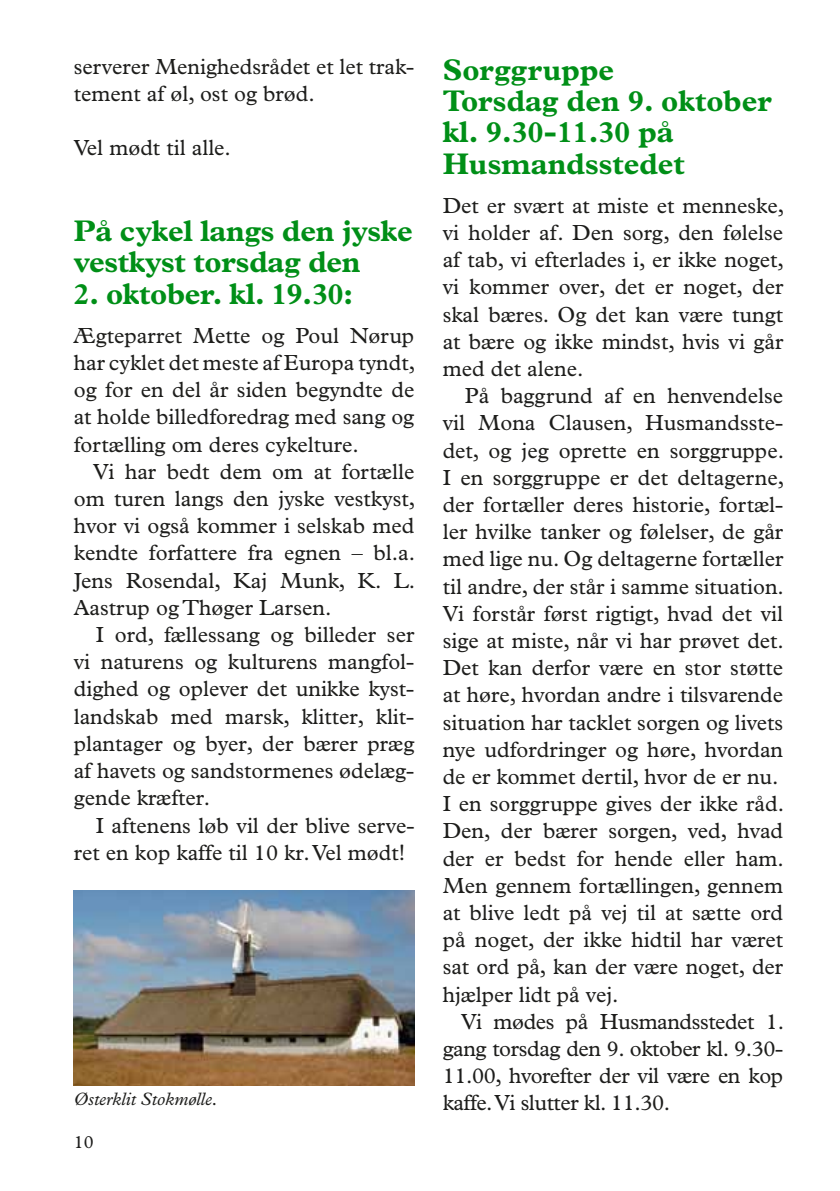
<style>
.page{position:relative;width:840px;height:1191px;background:#fff}
.page>*{position:absolute;margin:0;border:0;box-sizing:border-box;transform-origin:0 0}
.t1{font:700 30px/31.2px "Plantin";letter-spacing:-.005em;color:#008f17}
.t2{font:22px/27.2px "Plantin";color:#1d1d1b;text-align:justify}
.t3{font:italic 18px "Plantin";color:#1d1d1b}
.t4{font:18px "Plantin";color:#1d1d1b}
</style>
<div class="page">
<img style="left:74px;top:890px;width:340px;height:195px">
<p class="t2" style="left:74px;top:52px;width:342px">serverer Menighedsrådet et let trak&shy;tement af øl, ost og brød.</p>
<p class="t2" style="left:74px;top:134px;width:159px">Vel mødt til alle.</p>
<h1 class="t1" style="left:74px;top:215px;width:340px">På cykel langs den jyske vestkyst torsdag den</h1>
<h1 class="t1" style="left:74px;top:277px;width:281px">2. oktober. kl. 19.30:</h1>
<p class="t2" style="left:74px;top:322px;width:343px">Ægteparret Mette og Poul Nørup har cyklet det meste af Europa tyndt, og for en del år siden begyndte de at holde billedforedrag med sang og fortælling om deres cykelture.</p>
<p class="t2" style="left:74px;top:457px;width:343px;text-indent:19px">Vi har bedt dem om at fortælle om turen langs den jyske vestkyst, hvor vi også kommer i selskab med kendte forfattere fra egnen – bl.a.<br>Jens Rosendal, Kaj Munk, K. L.<br>Aastrup og Thøger Larsen.</p>
<p class="t2" style="left:74px;top:621px;width:342px;text-indent:22px">I ord, fællessang og billeder ser vi naturens og kulturens mangfol&shy;dighed og oplever det unikke kyst&shy;landskab med marsk, klitter, klit&shy;plantager og byer, der bærer præg af havets og sandstormenes ødelæg&shy;gende kræfter.</p>
<p class="t2" style="left:74px;top:811px;width:342px;text-indent:22px">I aftenens løb vil der blive serve&shy;ret en kop kaffe til 10 kr. Vel mødt!</p>
<p class="t3" style="left:74px;top:1088px;width:146px">Østerklit Stokmølle.</p>
<p class="t4" style="left:74px;top:1132px;width:21px">10</p>
<h1 class="t1" style="left:442px;top:54px;width:330px">Sorggruppe<br>Torsdag den 9. oktober kl. 9.30-11.30 på<br>Husmandsstedet</h1>
<p class="t2" style="left:442px;top:192px;width:343px">Det er svært at miste et menneske, vi holder af. Den sorg, den følelse af tab, vi efterlades i, er ikke noget, vi kommer over, det er noget, der skal bæres. Og det kan være tungt at bære og ikke mindst, hvis vi går med det alene.</p>
<p class="t2" style="left:442px;top:382px;width:343px;text-align:left;text-indent:22px">På baggrund af en henvendelse vil Mona Clausen, Husmandsste&shy;det, og jeg oprette en sorggruppe.<br>I en sorggruppe er det deltagerne, der fortæller deres historie, fortæl&shy;ler hvilke tanker og følelser, de går med lige nu. Og deltagerne fortæller til andre, der står i samme situation.<br>Vi forstår først rigtigt, hvad det vil sige at miste, når vi har prøvet det.<br>Det kan derfor være en stor støtte at høre, hvordan andre i tilsvarende situation har tacklet sorgen og livets nye udfordringer og høre, hvordan de er kommet dertil, hvor de er nu.<br>I en sorggruppe gives der ikke råd.<br>Den, der bærer sorgen, ved, hvad der er bedst for hende eller ham.<br>Men gennem fortællingen, gennem at blive ledt på vej til at sætte ord på noget, der ikke hidtil har været sat ord på, kan der være noget, der hjælper lidt på vej.</p>
<p class="t2" style="left:442px;top:1007px;width:343px;text-indent:18px">Vi mødes på Husmandsstedet 1. gang torsdag den 9. oktober kl. 9.30- 11.00, hvorefter der vil være en kop kaffe. Vi slutter kl. 11.30.</p>
</div>
